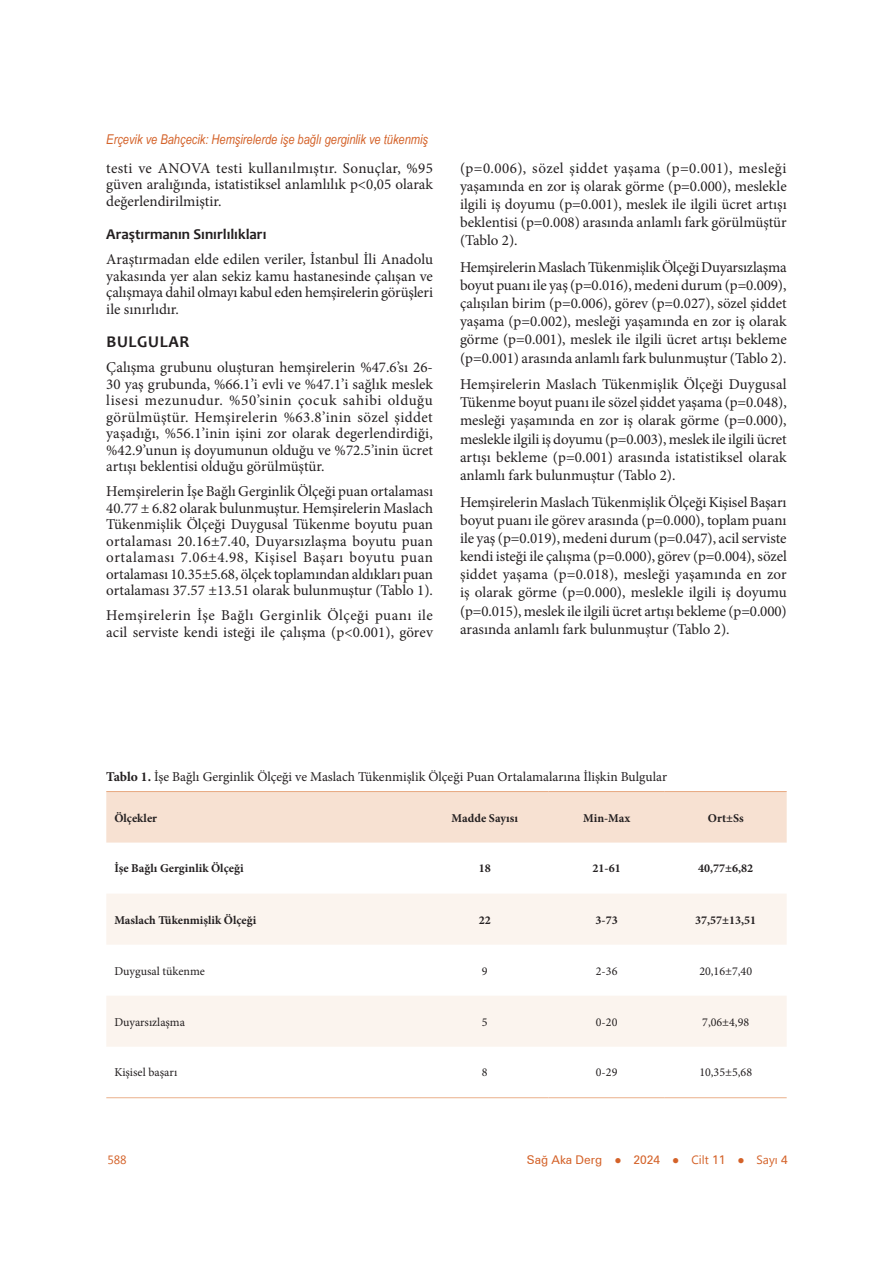
<style>
.page{position:relative;width:893px;height:1263px;background:#fff}
.page>*{position:absolute;margin:0;border:0;box-sizing:border-box;transform-origin:0 0}
.t1{font:700 16.5px "Candara";letter-spacing:.04em;color:#231f20}
.TX{font:15px/18.1px "Minion Pro";color:#231f20;text-align:justify}
.TX-2{font:15px/16.5px "Minion Pro";letter-spacing:.02em;color:#231f20}
.t2{font:700 15px "Candara";color:#231f20}
.Tablo_Baş{font:13.5px "Minion Pro";color:#231f20}
.t3{font:italic 13.5px "Arial Narrow";color:#d46229}
.t4{font:700 12px "Minion Pro";color:#231f20}
.t5{font:12px "Minion Pro";color:#231f20}
.t6{font:12px "Zurich BT";color:#d46229}
.t7{font:12px "Lao UI";color:#d46229}
.s1{font-weight:700}
.s2{font-family:"Sylfaen"}
.s3{font-family:"Lao UI"}
</style>
<div class="page">
<div style="left:106px;top:792px;width:681px;height:50px;background:#f7e1d2"></div>
<svg style="left:106px;top:894px;width:681px;height:153px;fill:#fbf4ee"></svg>
<hr style="left:106px;top:791px;width:315px;height:1px;background:#e7a880">
<hr style="left:421px;top:791px;width:128px;height:1px;background:#e7a880">
<hr style="left:549px;top:791px;width:116px;height:1px;background:#e7a880">
<hr style="left:665px;top:791px;width:122px;height:1px;background:#e7a880">
<hr style="left:106px;top:1097px;width:315px;height:1px;background:#eab08b">
<hr style="left:421px;top:1097px;width:128px;height:1px;background:#eab08b">
<hr style="left:549px;top:1097px;width:116px;height:1px;background:#eab08b">
<hr style="left:665px;top:1097px;width:122px;height:1px;background:#eab08b">
<p class="t3" style="left:106px;top:130px;width:323px">Erçevik ve Bahçecik: Hemşirelerde işe bağlı gerginlik ve tükenmiş</p>
<p class="TX" style="left:106px;top:160px;width:328px;line-height:16.5px">testi ve ANOVA testi kullanılmıştır. Sonuçlar, %95 güven aralığında, istatistiksel anlamlılık p&lt;0,05 olarak değerlendirilmiştir.</p>
<h2 class="t2" style="left:106px;top:225px;width:162px">Araştırmanın Sınırlılıkları</h2>
<p class="TX" style="left:106px;top:251px;width:328px;line-height:16.5px">Araştırmadan elde edilen veriler, İstanbul İli Anadolu yakasında yer alan sekiz kamu hastanesinde çalışan ve çalışmaya dahil olmayı kabul eden hemşirelerin görüşleri ile sınırlıdır.</p>
<h1 class="t1" style="left:107px;top:331px;width:84px">BULGULAR</h1>
<p class="TX" style="left:106px;top:359px;width:328px;line-height:16.5px">Çalışma grubunu oluşturan hemşirelerin %47.6’sı 26- 30 yaş grubunda, %66.1’i evli ve %47.1’i sağlık meslek lisesi mezunudur. %50’sinin çocuk sahibi olduğu görülmüştür. Hemşirelerin %63.8’inin sözel şiddet yaşadığı, %56.1’inin işini zor olarak degerlendirdiği, %42.9’unun iş doyumunun olduğu ve %72.5’inin ücret artışı beklentisi olduğu görülmüştür.</p>
<p class="TX" style="left:106px;top:483px;width:328px;line-height:16.5px">Hemşirelerin İşe Bağlı Gerginlik Ölçeği puan ortalaması 40.77 ± 6.82 olarak bulunmuştur. Hemşirelerin Maslach Tükenmişlik Ölçeği Duygusal Tükenme boyutu puan ortalaması 20.16±7.40, Duyarsızlaşma boyutu puan ortalaması 7.06±4.98, Kişisel Başarı boyutu puan ortalaması 10.35±5.68, ölçek toplamından aldıkları puan ortalaması 37.57 ±13.51 olarak bulunmuştur (Tablo 1).</p>
<p class="TX-2" style="left:106px;top:607px;width:328px">Hemşirelerin İşe Bağlı Gerginlik Ölçeği puanı ile acil serviste kendi isteği ile çalışma (p&lt;0.001), görev</p>
<p class="TX" style="left:460px;top:159px;width:328px">(p=0.006), sözel şiddet yaşama (p=0.001), mesleği yaşamında en zor iş olarak görme (p=0.000), meslekle ilgili iş doyumu (p=0.001), meslek ile ilgili ücret artışı beklentisi (p=0.008) arasında anlamlı fark görülmüştür (Tablo 2).</p>
<p class="TX" style="left:460px;top:258px;width:328px">Hemşirelerin Maslach Tükenmişlik Ölçeği Duyarsızlaşma boyut puanı ile yaş (p=0.016), medeni durum (p=0.009), çalışılan birim (p=0.006), görev (p=0.027), sözel şiddet yaşama (p=0.002), mesleği yaşamında en zor iş olarak görme (p=0.001), meslek ile ilgili ücret artışı bekleme (p=0.001) arasında anlamlı fark bulunmuştur (Tablo 2).</p>
<p class="TX" style="left:460px;top:375px;width:328px">Hemşirelerin Maslach Tükenmişlik Ölçeği Duygusal Tükenme boyut puanı ile sözel şiddet yaşama (p=0.048), mesleği yaşamında en zor iş olarak görme (p=0.000), meslekle ilgili iş doyumu (p=0.003), meslek ile ilgili ücret artışı bekleme (p=0.001) arasında istatistiksel olarak anlamlı fark bulunmuştur (Tablo 2).</p>
<p class="TX" style="left:460px;top:493px;width:328px">Hemşirelerin Maslach Tükenmişlik Ölçeği Kişisel Başarı boyut puanı ile görev arasında (p=0.000), toplam puanı ile yaş (p=0.019), medeni durum (p=0.047), acil serviste kendi isteği ile çalışma (p=0.000), görev (p=0.004), sözel şiddet yaşama (p=0.018), mesleği yaşamında en zor iş olarak görme (p=0.000), meslekle ilgili iş doyumu (p=0.015), meslek ile ilgili ücret artışı bekleme (p=0.000) arasında anlamlı fark bulunmuştur (Tablo 2).</p>
<p class="Tablo_Baş" style="left:106px;top:767px;width:562px"><span class="s1">Tablo 1.</span> İşe Bağlı Gerginlik Ölçeği ve Maslach Tükenmişlik Ölçeği Puan Ortalamalarına İlişkin Bulgular</p>
<p class="t4" style="left:114px;top:809px;width:44px">Ölçekler</p>
<p class="t4" style="left:452px;top:809px;width:68px">Madde Sayısı</p>
<p class="t4" style="left:583px;top:809px;width:49px">Min-Max</p>
<p class="t4" style="left:708px;top:809px;width:37px">Ort±Ss</p>
<p class="t4" style="left:114px;top:860px;width:131px">İşe Bağlı Gerginlik Ölçeği</p>
<p class="t4" style="left:479px;top:860px;width:13px">18</p>
<p class="t4" style="left:593px;top:860px;width:30px">21-61</p>
<p class="t4" style="left:698px;top:860px;width:57px">40,77±6,82</p>
<p class="t4" style="left:114px;top:911px;width:143px">Maslach Tükenmişlik Ölçeği</p>
<p class="t4" style="left:479px;top:911px;width:13px">22</p>
<p class="t4" style="left:596px;top:911px;width:24px">3-73</p>
<p class="t4" style="left:695px;top:911px;width:63px">37,57±13,51</p>
<p class="t5" style="left:114px;top:963px;width:92px">Duygusal tükenme</p>
<p class="t5" style="left:482px;top:963px;width:7px">9</p>
<p class="t5" style="left:596px;top:963px;width:23px">2-36</p>
<p class="t5" style="left:699px;top:963px;width:54px">20,16±7,40</p>
<p class="t5" style="left:114px;top:1014px;width:72px">Duyarsızlaşma</p>
<p class="t5" style="left:482px;top:1014px;width:7px">5</p>
<p class="t5" style="left:596px;top:1014px;width:23px">0-20</p>
<p class="t5" style="left:702px;top:1014px;width:48px">7,06±4,98</p>
<p class="t5" style="left:114px;top:1064px;width:64px">Kişisel başarı</p>
<p class="t5" style="left:482px;top:1064px;width:7px">8</p>
<p class="t5" style="left:596px;top:1064px;width:23px">0-29</p>
<p class="t5" style="left:699px;top:1064px;width:54px">10,35±5,68</p>
<p class="t7" style="left:107px;top:1152px;width:21px">588</p>
<p class="t6" style="left:527px;top:1153px;width:262px">Sağ Aka Derg <span class="s2">●</span> 2024 <span class="s2">●</span> <span class="s3">Cilt</span> 11 <span class="s2">●</span> <span class="s3">Sayı</span> 4</p>
</div>
